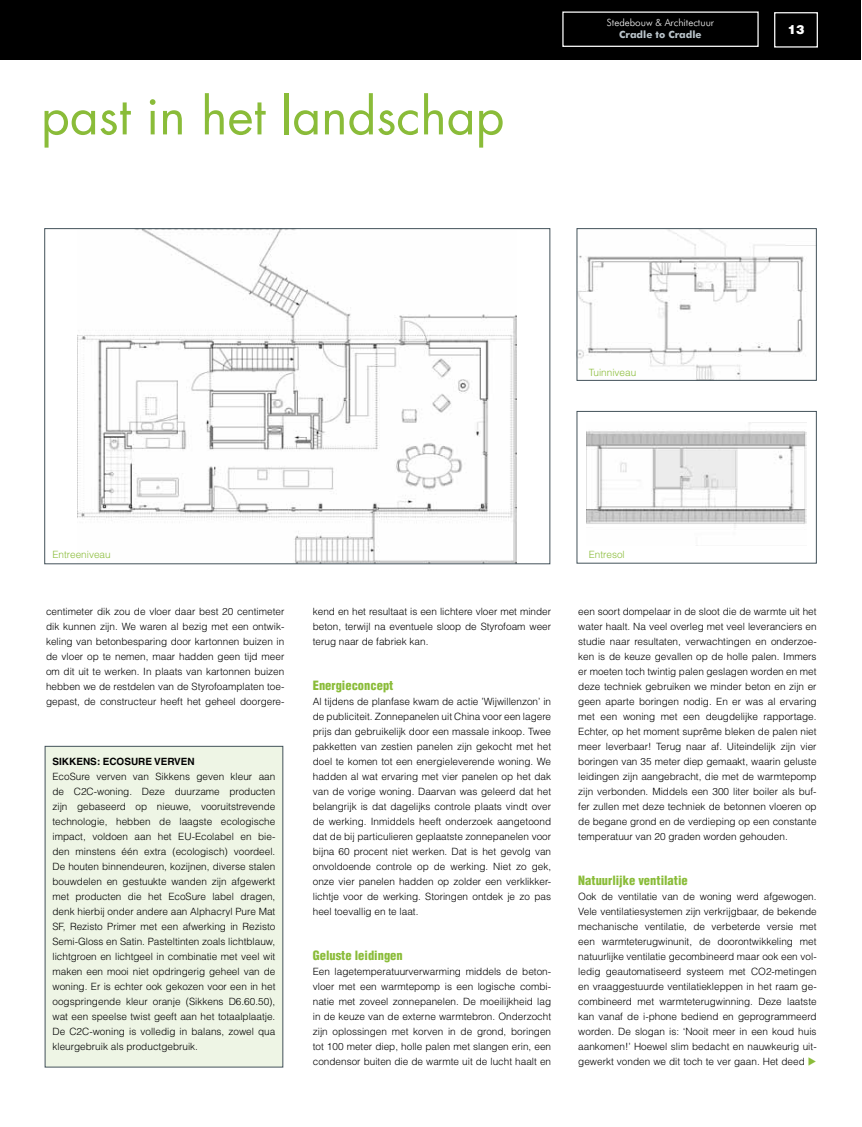
<style>
.page{position:relative;width:862px;height:1127px;background:#fff}
.page>*{position:absolute;margin:0;border:0;box-sizing:border-box;transform-origin:0 0}
.t1{font:50px "Futura";color:#8abc39}
.t2{font:900 condensed 12.5px "Helvetica";color:#8abc39}
.t3{font:900 12.5px "Helvetica";color:#fff}
.t4{font:300 10px/15px "Helvetica";color:#000;text-align:justify}
.t5{font:300 10px "Helvetica";color:#8abc39}
.t6{font:300 10px "Futura BT";color:#fff}
.t7{font:700 10px "Helvetica";color:#000}
.t8{font:700 10px "Futura BT";color:#bbc5cb}
</style>
<div class="page">
<div style="left:0;top:1px;width:860px;height:59px;background:#000"></div>
<div style="left:773px;top:12px;width:44px;height:36px;background:#000;border:1px solid #fff"></div>
<div style="left:562px;top:11px;width:196px;height:36px;background:#000;border:1px solid #fff"></div>
<img style="left:578px;top:230px;width:236px;height:149px">
<div style="left:576px;top:228px;width:240px;height:153px;border:1px solid #43525a"></div>
<div style="left:45px;top:746px;width:238px;height:321px;background:#eef5e5"></div>
<div style="left:45px;top:746px;width:238px;height:321px;border:1px solid #43525a"></div>
<img style="left:78px;top:230px;width:438px;height:332px">
<img style="left:586px;top:422px;width:220px;height:124px">
<div style="left:576px;top:411px;width:240px;height:152px;border:1px solid #43525a"></div>
<h1 class="t1" style="left:41px;top:84px;width:464px">past in het landschap</h1>
<p class="t6" style="left:606px;top:16px;width:109px">Stedebouw &amp; Architectuur</p>
<p class="t8" style="left:619px;top:28px;width:84px">Cradle to Cradle</p>
<p class="t3" style="left:787px;top:21px;width:18px">13</p>
<p class="t5" style="left:588px;top:366px;width:49px">Tuinniveau</p>
<p class="t5" style="left:52px;top:548px;width:60px">Entreeniveau</p>
<p class="t5" style="left:588px;top:548px;width:37px">Entresol</p>
<p class="t4" style="left:46px;top:604px;width:240px">centimeter dik zou de vloer daar best 20 centimeter dik kunnen zijn. We waren al bezig met een ontwik&shy;keling van betonbesparing door kartonnen buizen in de vloer op te nemen, maar hadden geen tijd meer om dit uit te werken. In plaats van kartonnen buizen hebben we de restdelen van de Styrofoamplaten toe&shy;gepast, de constructeur heeft het geheel doorgere-</p>
<p class="t4" style="left:312px;top:604px;width:240px">kend en het resultaat is een lichtere vloer met minder beton, terwijl na eventuele sloop de Styrofoam weer terug naar de fabriek kan.</p>
<p class="t2" style="left:312px;top:678px;width:82px">Energieconcept</p>
<p class="t4" style="left:312px;top:694px;width:240px">Al tijdens de planfase kwam de actie ’Wijwillenzon’ in de publiciteit. Zonnepanelen uit China voor een lagere prijs dan gebruikelijk door een massale inkoop. Twee pakketten van zestien panelen zijn gekocht met het doel te komen tot een energieleverende woning. We hadden al wat ervaring met vier panelen op het dak van de vorige woning. Daarvan was geleerd dat het belangrijk is dat dagelijks controle plaats vindt over de werking. Inmiddels heeft onderzoek aangetoond dat de bij particulieren geplaatste zonnepanelen voor bijna 60 procent niet werken. Dat is het gevolg van onvoldoende controle op de werking. Niet zo gek, onze vier panelen hadden op zolder een verklikker&shy;lichtje voor de werking. Storingen ontdek je zo pas heel toevallig en te laat.</p>
<p class="t2" style="left:312px;top:948px;width:91px">Geluste leidingen</p>
<p class="t4" style="left:312px;top:964px;width:240px">Een lagetemperatuurverwarming middels de beton&shy;vloer met een warmtepomp is een logische combi&shy;natie met zoveel zonnepanelen. De moeilijkheid lag in de keuze van de externe warmtebron. Onderzocht zijn oplossingen met korven in de grond, boringen tot 100 meter diep, holle palen met slangen erin, een condensor buiten die de warmte uit de lucht haalt en</p>
<p class="t7" style="left:52px;top:755px;width:144px">SIKKENS: ECOSURE VERVEN</p>
<p class="t4" style="left:52px;top:769px;width:224px">EcoSure verven van Sikkens geven kleur aan de C2C-woning. Deze duurzame producten zijn gebaseerd op nieuwe, vooruitstrevende technologie, hebben de laagste ecologische impact, voldoen aan het EU-Ecolabel en bie&shy;den minstens één extra (ecologisch) voordeel.<br>De houten binnendeuren, kozijnen, diverse stalen bouwdelen en gestuukte wanden zijn afgewerkt met producten die het EcoSure label dragen, denk hierbij onder andere aan Alphacryl Pure Mat SF, Rezisto Primer met een afwerking in Rezisto Semi-Gloss en Satin. Pasteltinten zoals lichtblauw, lichtgroen en lichtgeel in combinatie met veel wit maken een mooi niet opdringerig geheel van de woning. Er is echter ook gekozen voor een in het oogspringende kleur oranje (Sikkens D6.60.50), wat een speelse twist geeft aan het totaalplaatje.<br>De C2C-woning is volledig in balans, zowel qua kleurgebruik als productgebruik.</p>
<p class="t4" style="left:578px;top:604px;width:240px">een soort dompelaar in de sloot die de warmte uit het water haalt. Na veel overleg met veel leveranciers en studie naar resultaten, verwachtingen en onderzoe&shy;ken is de keuze gevallen op de holle palen. Immers er moeten toch twintig palen geslagen worden en met deze techniek gebruiken we minder beton en zijn er geen aparte boringen nodig. En er was al ervaring met een woning met een deugdelijke rapportage.<br>Echter, op het moment suprême bleken de palen niet meer leverbaar! Terug naar af. Uiteindelijk zijn vier boringen van 35 meter diep gemaakt, waarin geluste leidingen zijn aangebracht, die met de warmtepomp zijn verbonden. Middels een 300 liter boiler als buf&shy;fer zullen met deze techniek de betonnen vloeren op de begane grond en de verdieping op een constante temperatuur van 20 graden worden gehouden.</p>
<p class="t2" style="left:578px;top:873px;width:111px">Natuurlijke ventilatie</p>
<p class="t4" style="left:578px;top:889px;width:240px">Ook de ventilatie van de woning werd afgewogen.<br>Vele ventilatiesystemen zijn verkrijgbaar, de bekende mechanische ventilatie, de verbeterde versie met een warmteterugwinunit, de doorontwikkeling met natuurlijke ventilatie gecombineerd maar ook een vol&shy;ledig geautomatiseerd systeem met CO2-metingen en vraaggestuurde ventilatiekleppen in het raam ge&shy;combineerd met warmteterugwinning. Deze laatste kan vanaf de i-phone bediend en geprogrammeerd worden. De slogan is: ‘Nooit meer in een koud huis aankomen!’ Hoewel slim bedacht en nauwkeurig uit&shy;gewerkt vonden we dit toch te ver gaan. Het deed</p>
</div>
